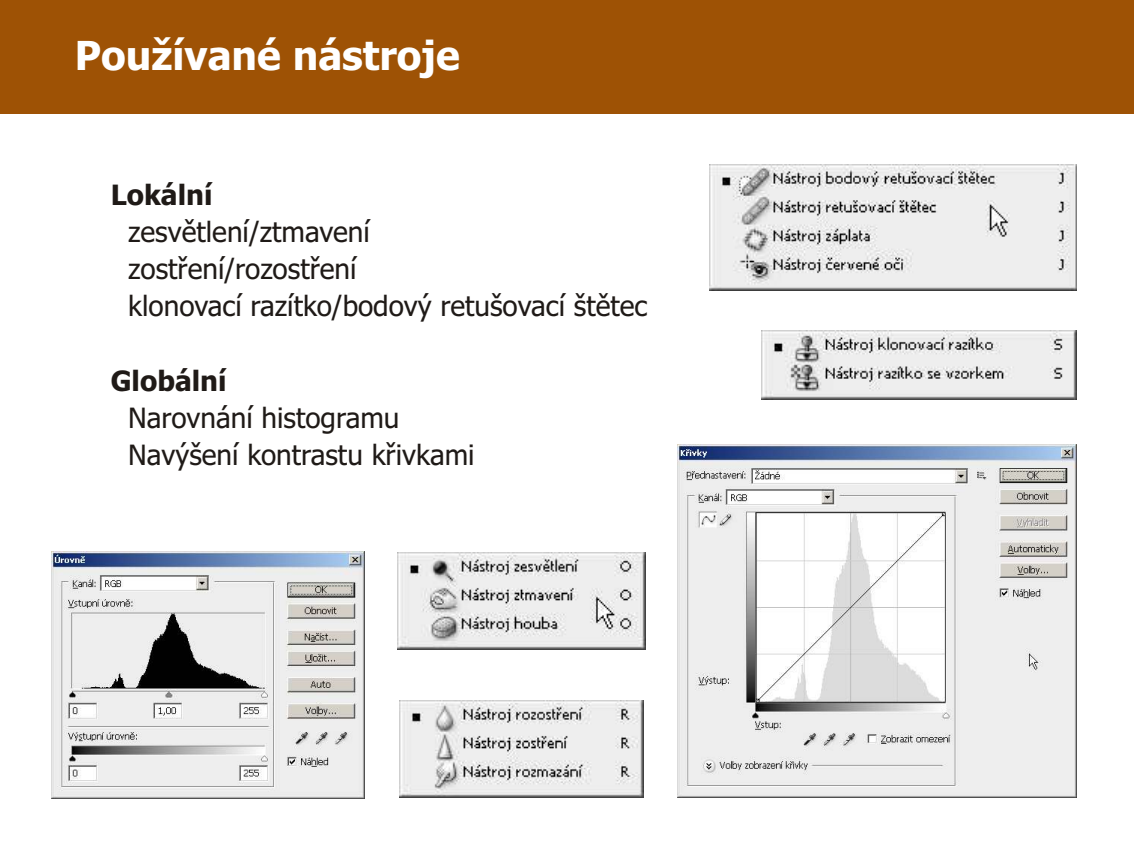
<style>
.page{position:relative;width:1134px;height:851px;background:#fff}
.page>*{position:absolute;margin:0;border:0;box-sizing:border-box;transform-origin:0 0}
.t1{font:700 40px "Tahoma";color:#fff}
.t2{font:28px/37.2px "Tahoma";color:#1f1a17}
.t3{font:700 28px "Tahoma";color:#1f1a17}
</style>
<div class="page">
<div style="left:0;top:1px;width:1134px;height:113px;background:#9e5205"></div>
<img style="left:761px;top:330px;width:315px;height:69px">
<img style="left:709px;top:164px;width:368px;height:126px">
<img style="left:51px;top:551px;width:313px;height:248px">
<img style="left:677px;top:445px;width:400px;height:353px">
<img style="left:399px;top:700px;width:245px;height:98px">
<img style="left:398px;top:552px;width:247px;height:98px">
<h1 class="t1" style="left:75px;top:39px;width:387px">Používané nástroje</h1>
<p class="t3" style="left:111px;top:183px;width:103px">Lokální</p>
<p class="t2" style="left:128px;top:216px;width:521px">zesvìtlení/ztmavení<br>zostøení/rozostøení<br>klonovací razítko/bodový retušovací štìtec</p>
<p class="t3" style="left:111px;top:369px;width:117px">Globální</p>
<p class="t2" style="left:128px;top:402px;width:348px">Narovnání histogramu<br>Navýšení kontrastu køivkami</p>
</div>
